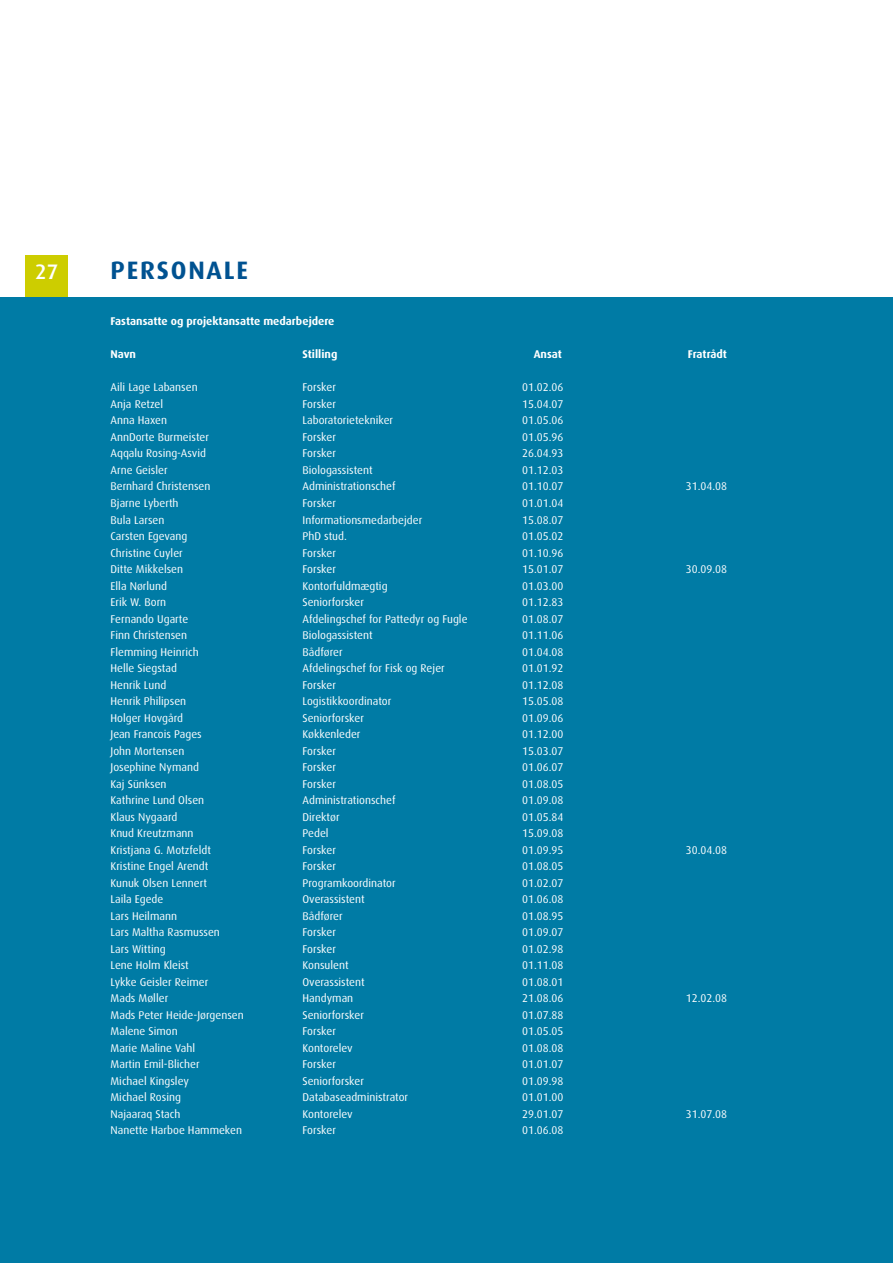
<style>
.page{position:relative;width:893px;height:1263px;background:#fff}
.page>*{position:absolute;margin:0;border:0;box-sizing:border-box;transform-origin:0 0}
.t1{font:700 25.2px "Dax";letter-spacing:.07em;color:#005291}
.t2{font:500 21px "Dax";color:#fff}
.t3{font:11.25px "Dax";color:#fff}
.t4{font:700 11.25px "Dax";color:#fff}
</style>
<div class="page">
<div style="left:26px;top:255px;width:42px;height:43px;background:#cdcd00"></div>
<div style="left:0;top:298px;width:893px;height:965px;background:#007ba5"></div>
<h2 class="t2" style="left:35px;top:260px;width:24px">27</h2>
<h1 class="t1" style="left:111px;top:256px;width:139px">PERSONALE</h1>
<p class="t4" style="left:110px;top:315px;width:225px">Fastansatte og projektansatte medarbejdere</p>
<p class="t4" style="left:110px;top:348px;width:27px">Navn</p>
<p class="t4" style="left:302px;top:348px;width:36px">Stilling</p>
<p class="t4" style="left:534px;top:348px;width:30px">Ansat</p>
<p class="t4" style="left:688px;top:348px;width:41px">Fratrådt</p>
<p class="t3" style="left:110px;top:381px;width:89px">Aili Lage Labansen</p>
<p class="t3" style="left:302px;top:381px;width:35px">Forsker</p>
<p class="t3" style="left:522px;top:381px;width:43px">01.02.06</p>
<p class="t3" style="left:110px;top:398px;width:54px">Anja Retzel</p>
<p class="t3" style="left:302px;top:398px;width:35px">Forsker</p>
<p class="t3" style="left:522px;top:398px;width:43px">15.04.07</p>
<p class="t3" style="left:110px;top:414px;width:58px">Anna Haxen</p>
<p class="t3" style="left:302px;top:414px;width:92px">Laboratorietekniker</p>
<p class="t3" style="left:522px;top:414px;width:43px">01.05.06</p>
<p class="t3" style="left:110px;top:431px;width:100px">AnnDorte Burmeister</p>
<p class="t3" style="left:302px;top:431px;width:35px">Forsker</p>
<p class="t3" style="left:522px;top:431px;width:43px">01.05.96</p>
<p class="t3" style="left:110px;top:447px;width:97px">Aqqalu Rosing-Asvid</p>
<p class="t3" style="left:302px;top:447px;width:35px">Forsker</p>
<p class="t3" style="left:522px;top:447px;width:43px">26.04.93</p>
<p class="t3" style="left:110px;top:464px;width:59px">Arne Geisler</p>
<p class="t3" style="left:302px;top:464px;width:72px">Biologassistent</p>
<p class="t3" style="left:522px;top:464px;width:43px">01.12.03</p>
<p class="t3" style="left:110px;top:480px;width:101px">Bernhard Christensen</p>
<p class="t3" style="left:302px;top:480px;width:95px">Administrationschef</p>
<p class="t3" style="left:522px;top:480px;width:43px">01.10.07</p>
<p class="t3" style="left:686px;top:480px;width:43px">31.04.08</p>
<p class="t3" style="left:110px;top:497px;width:70px">Bjarne Lyberth</p>
<p class="t3" style="left:302px;top:497px;width:35px">Forsker</p>
<p class="t3" style="left:522px;top:497px;width:43px">01.01.04</p>
<p class="t3" style="left:110px;top:513px;width:55px">Bula Larsen</p>
<p class="t3" style="left:302px;top:513px;width:121px">Informationsmedarbejder</p>
<p class="t3" style="left:522px;top:513px;width:43px">15.08.07</p>
<p class="t3" style="left:110px;top:530px;width:78px">Carsten Egevang</p>
<p class="t3" style="left:302px;top:530px;width:46px">PhD stud.</p>
<p class="t3" style="left:522px;top:530px;width:43px">01.05.02</p>
<p class="t3" style="left:110px;top:546px;width:74px">Christine Cuyler</p>
<p class="t3" style="left:302px;top:546px;width:35px">Forsker</p>
<p class="t3" style="left:522px;top:546px;width:43px">01.10.96</p>
<p class="t3" style="left:110px;top:563px;width:74px">Ditte Mikkelsen</p>
<p class="t3" style="left:302px;top:563px;width:35px">Forsker</p>
<p class="t3" style="left:522px;top:563px;width:43px">15.01.07</p>
<p class="t3" style="left:686px;top:563px;width:43px">30.09.08</p>
<p class="t3" style="left:110px;top:579px;width:58px">Ella Nørlund</p>
<p class="t3" style="left:302px;top:579px;width:87px">Kontorfuldmægtig</p>
<p class="t3" style="left:522px;top:579px;width:43px">01.03.00</p>
<p class="t3" style="left:110px;top:596px;width:57px">Erik W. Born</p>
<p class="t3" style="left:302px;top:596px;width:63px">Seniorforsker</p>
<p class="t3" style="left:522px;top:596px;width:43px">01.12.83</p>
<p class="t3" style="left:110px;top:612px;width:79px">Fernando Ugarte</p>
<p class="t3" style="left:302px;top:612px;width:167px">Afdelingschef for Pattedyr og Fugle</p>
<p class="t3" style="left:522px;top:612px;width:43px">01.08.07</p>
<p class="t3" style="left:110px;top:629px;width:78px">Finn Christensen</p>
<p class="t3" style="left:302px;top:629px;width:72px">Biologassistent</p>
<p class="t3" style="left:522px;top:629px;width:43px">01.11.06</p>
<p class="t3" style="left:110px;top:645px;width:90px">Flemming Heinrich</p>
<p class="t3" style="left:302px;top:645px;width:42px">Bådfører</p>
<p class="t3" style="left:522px;top:645px;width:43px">01.04.08</p>
<p class="t3" style="left:110px;top:662px;width:68px">Helle Siegstad</p>
<p class="t3" style="left:302px;top:662px;width:144px">Afdelingschef for Fisk og Rejer</p>
<p class="t3" style="left:522px;top:662px;width:43px">01.01.92</p>
<p class="t3" style="left:110px;top:678px;width:57px">Henrik Lund</p>
<p class="t3" style="left:302px;top:678px;width:35px">Forsker</p>
<p class="t3" style="left:522px;top:678px;width:43px">01.12.08</p>
<p class="t3" style="left:110px;top:695px;width:77px">Henrik Philipsen</p>
<p class="t3" style="left:302px;top:695px;width:90px">Logistikkoordinator</p>
<p class="t3" style="left:522px;top:695px;width:43px">15.05.08</p>
<p class="t3" style="left:110px;top:711px;width:74px">Holger Hovgård</p>
<p class="t3" style="left:302px;top:711px;width:63px">Seniorforsker</p>
<p class="t3" style="left:522px;top:711px;width:43px">01.09.06</p>
<p class="t3" style="left:110px;top:728px;width:93px">Jean Francois Pages</p>
<p class="t3" style="left:302px;top:728px;width:60px">Køkkenleder</p>
<p class="t3" style="left:522px;top:728px;width:43px">01.12.00</p>
<p class="t3" style="left:110px;top:744px;width:75px">John Mortensen</p>
<p class="t3" style="left:302px;top:744px;width:35px">Forsker</p>
<p class="t3" style="left:522px;top:744px;width:43px">15.03.07</p>
<p class="t3" style="left:110px;top:761px;width:90px">Josephine Nymand</p>
<p class="t3" style="left:302px;top:761px;width:35px">Forsker</p>
<p class="t3" style="left:522px;top:761px;width:43px">01.06.07</p>
<p class="t3" style="left:110px;top:777px;width:58px">Kaj Sünksen</p>
<p class="t3" style="left:302px;top:777px;width:35px">Forsker</p>
<p class="t3" style="left:522px;top:777px;width:43px">01.08.05</p>
<p class="t3" style="left:110px;top:794px;width:95px">Kathrine Lund Olsen</p>
<p class="t3" style="left:302px;top:794px;width:95px">Administrationschef</p>
<p class="t3" style="left:522px;top:794px;width:43px">01.09.08</p>
<p class="t3" style="left:110px;top:810px;width:68px">Klaus Nygaard</p>
<p class="t3" style="left:302px;top:810px;width:39px">Direktør</p>
<p class="t3" style="left:522px;top:810px;width:43px">01.05.84</p>
<p class="t3" style="left:110px;top:827px;width:85px">Knud Kreutzmann</p>
<p class="t3" style="left:302px;top:827px;width:28px">Pedel</p>
<p class="t3" style="left:522px;top:827px;width:43px">15.09.08</p>
<p class="t3" style="left:110px;top:843px;width:102px">Kristjana G. Motzfeldt</p>
<p class="t3" style="left:302px;top:843px;width:35px">Forsker</p>
<p class="t3" style="left:522px;top:843px;width:43px">01.09.95</p>
<p class="t3" style="left:686px;top:843px;width:43px">30.04.08</p>
<p class="t3" style="left:110px;top:860px;width:100px">Kristine Engel Arendt</p>
<p class="t3" style="left:302px;top:860px;width:35px">Forsker</p>
<p class="t3" style="left:522px;top:860px;width:43px">01.08.05</p>
<p class="t3" style="left:110px;top:876px;width:98px">Kunuk Olsen Lennert</p>
<p class="t3" style="left:302px;top:876px;width:95px">Programkoordinator</p>
<p class="t3" style="left:522px;top:876px;width:43px">01.02.07</p>
<p class="t3" style="left:110px;top:893px;width:54px">Laila Egede</p>
<p class="t3" style="left:302px;top:893px;width:64px">Overassistent</p>
<p class="t3" style="left:522px;top:893px;width:43px">01.06.08</p>
<p class="t3" style="left:110px;top:909px;width:68px">Lars Heilmann</p>
<p class="t3" style="left:302px;top:909px;width:42px">Bådfører</p>
<p class="t3" style="left:522px;top:909px;width:43px">01.08.95</p>
<p class="t3" style="left:110px;top:926px;width:111px">Lars Maltha Rasmussen</p>
<p class="t3" style="left:302px;top:926px;width:35px">Forsker</p>
<p class="t3" style="left:522px;top:926px;width:43px">01.09.07</p>
<p class="t3" style="left:110px;top:942px;width:57px">Lars Witting</p>
<p class="t3" style="left:302px;top:942px;width:35px">Forsker</p>
<p class="t3" style="left:522px;top:942px;width:43px">01.02.98</p>
<p class="t3" style="left:110px;top:959px;width:80px">Lene Holm Kleist</p>
<p class="t3" style="left:302px;top:959px;width:48px">Konsulent</p>
<p class="t3" style="left:522px;top:959px;width:43px">01.11.08</p>
<p class="t3" style="left:110px;top:975px;width:99px">Lykke Geisler Reimer</p>
<p class="t3" style="left:302px;top:975px;width:64px">Overassistent</p>
<p class="t3" style="left:522px;top:975px;width:43px">01.08.01</p>
<p class="t3" style="left:110px;top:992px;width:59px">Mads Møller</p>
<p class="t3" style="left:302px;top:992px;width:52px">Handyman</p>
<p class="t3" style="left:522px;top:992px;width:43px">21.08.06</p>
<p class="t3" style="left:686px;top:992px;width:43px">12.02.08</p>
<p class="t3" style="left:110px;top:1008px;width:135px">Mads Peter Heide-Jørgensen</p>
<p class="t3" style="left:302px;top:1008px;width:63px">Seniorforsker</p>
<p class="t3" style="left:522px;top:1008px;width:43px">01.07.88</p>
<p class="t3" style="left:110px;top:1025px;width:69px">Malene Simon</p>
<p class="t3" style="left:302px;top:1025px;width:35px">Forsker</p>
<p class="t3" style="left:522px;top:1025px;width:43px">01.05.05</p>
<p class="t3" style="left:110px;top:1041px;width:86px">Marie Maline Vahl</p>
<p class="t3" style="left:302px;top:1041px;width:52px">Kontorelev</p>
<p class="t3" style="left:522px;top:1041px;width:43px">01.08.08</p>
<p class="t3" style="left:110px;top:1058px;width:91px">Martin Emil-Blicher</p>
<p class="t3" style="left:302px;top:1058px;width:35px">Forsker</p>
<p class="t3" style="left:522px;top:1058px;width:43px">01.01.07</p>
<p class="t3" style="left:110px;top:1074px;width:80px">Michael Kingsley</p>
<p class="t3" style="left:302px;top:1074px;width:63px">Seniorforsker</p>
<p class="t3" style="left:522px;top:1074px;width:43px">01.09.98</p>
<p class="t3" style="left:110px;top:1091px;width:72px">Michael Rosing</p>
<p class="t3" style="left:302px;top:1091px;width:107px">Databaseadministrator</p>
<p class="t3" style="left:522px;top:1091px;width:43px">01.01.00</p>
<p class="t3" style="left:110px;top:1107px;width:72px">Najaaraq Stach</p>
<p class="t3" style="left:302px;top:1107px;width:52px">Kontorelev</p>
<p class="t3" style="left:522px;top:1107px;width:43px">29.01.07</p>
<p class="t3" style="left:686px;top:1107px;width:43px">31.07.08</p>
<p class="t3" style="left:110px;top:1124px;width:133px">Nanette Harboe Hammeken</p>
<p class="t3" style="left:302px;top:1124px;width:35px">Forsker</p>
<p class="t3" style="left:522px;top:1124px;width:43px">01.06.08</p>
</div>
